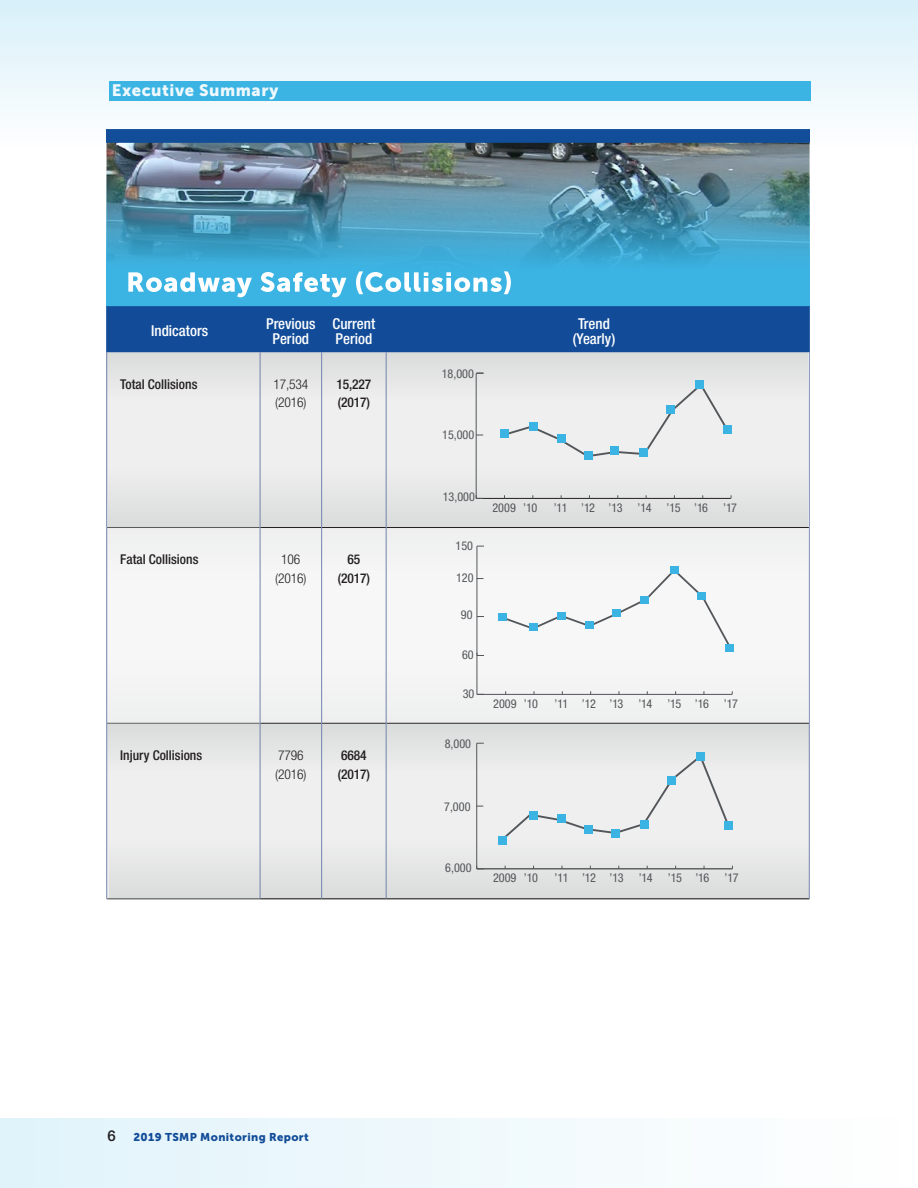
<style>
.page{position:relative;width:918px;height:1188px;background:#fff}
.page>*{position:absolute;margin:0;border:0;box-sizing:border-box;transform-origin:0 0}
.t1{font:16.5px "Museo Sans 900";letter-spacing:.035em;color:#fff}
.t2{font:500 condensed 15px/15px "Helvetica Neue LT Std";color:#fff;text-align:center}
.t3{font:500 condensed 13.5px/18.8px "Helvetica Neue LT Std";color:#231f20}
.t4{font:300 condensed 13.5px/18.8px "Helvetica Neue LT Std";letter-spacing:-.01em;color:#231f20}
.t5{font:condensed 12.15px "Helvetica Neue LT Std";color:#53565a}
.t6{font:condensed 12.15px "Helvetica Neue LT Std";letter-spacing:-.05em;color:#53565a}
.t7{font:11.25px "Museo Sans 900";letter-spacing:.035em;color:#124c98}
.s1{font-family:"Helvetica Neue LT Std";font-weight:500;font-size:15px;color:#231f20}
</style>
<div class="page">
<div style="left:107px;top:724px;width:702px;height:175px;background:#eeefee"></div>
<div style="left:107px;top:724px;width:702px;height:47px;background:#e2e4e3"></div>
<div style="left:109px;top:840px;width:700px;height:59px;background:#e3e5e4"></div>
<img style="left:106px;top:149px;width:704px;height:22px">
<img style="left:106px;top:171px;width:704px;height:135px">
<div style="left:106px;top:528px;width:702px;height:195px;background:#f7f7f7"></div>
<div style="left:106px;top:528px;width:702px;height:52px;background:#f2f2f2"></div>
<div style="left:108px;top:657px;width:700px;height:66px;background:#f2f3f2"></div>
<div style="left:106px;top:352px;width:702px;height:176px;background:#eeefee"></div>
<div style="left:106px;top:352px;width:702px;height:47px;background:#e2e4e3"></div>
<div style="left:108px;top:468px;width:700px;height:60px;background:#e3e5e4"></div>
<div style="left:107px;top:306px;width:702px;height:46px;background:#124c98"></div>
<hr style="left:260px;top:527px;width:61px;height:1px;background:#231f20">
<hr style="left:322px;top:527px;width:64px;height:1px;background:#231f20">
<hr style="left:386px;top:527px;width:423px;height:1px;background:#231f20">
<hr style="left:260px;top:723px;width:61px;height:1px;background:#231f20">
<hr style="left:322px;top:723px;width:64px;height:1px;background:#231f20">
<hr style="left:386px;top:723px;width:423px;height:1px;background:#231f20">
<hr style="left:260px;top:899px;width:62px;height:1px;background:#231f20">
<hr style="left:322px;top:899px;width:64px;height:1px;background:#231f20">
<hr style="left:386px;top:899px;width:424px;height:1px;background:#231f20">
<hr style="left:107px;top:527px;width:153px;height:1px;background:#57585a">
<hr style="left:107px;top:723px;width:153px;height:1px;background:#57585a">
<hr style="left:106px;top:899px;width:154px;height:1px;background:#57585a">
<hr style="left:260px;top:352px;width:1px;height:176px;background:#7283ad">
<hr style="left:321px;top:352px;width:1px;height:176px;background:#7283ad">
<hr style="left:260px;top:528px;width:1px;height:195px;background:#7283ad">
<hr style="left:321px;top:528px;width:1px;height:195px;background:#7283ad">
<hr style="left:260px;top:723px;width:1px;height:176px;background:#7283ad">
<hr style="left:321px;top:723px;width:1px;height:176px;background:#7283ad">
<hr style="left:386px;top:352px;width:1px;height:176px;background:#7283ad">
<hr style="left:386px;top:528px;width:1px;height:195px;background:#7283ad">
<hr style="left:386px;top:723px;width:1px;height:176px;background:#7283ad">
<hr style="left:106px;top:352px;width:1px;height:176px;background:#7283ad">
<hr style="left:106px;top:528px;width:1px;height:195px;background:#7283ad">
<hr style="left:106px;top:723px;width:1px;height:176px;background:#7283ad">
<hr style="left:809px;top:352px;width:1px;height:176px;background:#7283ad">
<hr style="left:809px;top:528px;width:1px;height:195px;background:#7283ad">
<hr style="left:809px;top:723px;width:1px;height:176px;background:#7283ad">
<hr style="left:106px;top:306px;width:1px;height:46px;background:#124c98">
<hr style="left:809px;top:306px;width:1px;height:46px;background:#124c98">
<svg style="left:502px;top:573px;width:228px;height:71px"></svg>
<div style="left:499px;top:614px;width:8px;height:7px;background:#3bb4e4"></div>
<div style="left:529px;top:623px;width:9px;height:8px;background:#3bb4e4"></div>
<div style="left:557px;top:612px;width:8px;height:8px;background:#3bb4e4"></div>
<div style="left:586px;top:621px;width:8px;height:8px;background:#3bb4e4"></div>
<div style="left:612px;top:609px;width:9px;height:7px;background:#3bb4e4"></div>
<div style="left:640px;top:596px;width:9px;height:8px;background:#3bb4e4"></div>
<div style="left:670px;top:567px;width:9px;height:7px;background:#3bb4e4"></div>
<div style="left:697px;top:592px;width:9px;height:7px;background:#3bb4e4"></div>
<div style="left:725px;top:644px;width:9px;height:8px;background:#3bb4e4"></div>
<hr style="left:477px;top:694px;width:255px;height:1px;background:#53565a">
<hr style="left:477px;top:546px;width:1px;height:149px;background:#53565a">
<svg style="left:499px;top:759px;width:232px;height:79px"></svg>
<div style="left:499px;top:836px;width:8px;height:8px;background:#3bb4e4"></div>
<div style="left:529px;top:811px;width:9px;height:8px;background:#3bb4e4"></div>
<div style="left:557px;top:815px;width:8px;height:8px;background:#3bb4e4"></div>
<div style="left:584px;top:825px;width:9px;height:9px;background:#3bb4e4"></div>
<div style="left:611px;top:829px;width:9px;height:8px;background:#3bb4e4"></div>
<div style="left:640px;top:820px;width:9px;height:9px;background:#3bb4e4"></div>
<div style="left:668px;top:776px;width:8px;height:8px;background:#3bb4e4"></div>
<div style="left:696px;top:752px;width:9px;height:9px;background:#3bb4e4"></div>
<div style="left:725px;top:821px;width:8px;height:9px;background:#3bb4e4"></div>
<hr style="left:477px;top:868px;width:255px;height:1px;background:#231f20">
<hr style="left:476px;top:743px;width:1px;height:126px;background:#53565a">
<hr style="left:476px;top:498px;width:255px;height:1px;background:#231f20">
<hr style="left:476px;top:373px;width:1px;height:125px;background:#53565a">
<svg style="left:476px;top:495px;width:7px;height:4px"></svg>
<svg style="left:501px;top:388px;width:231px;height:69px"></svg>
<div style="left:500px;top:429px;width:9px;height:9px;background:#3bb4e4"></div>
<div style="left:529px;top:422px;width:9px;height:9px;background:#3bb4e4"></div>
<div style="left:557px;top:434px;width:8px;height:8px;background:#3bb4e4"></div>
<div style="left:584px;top:452px;width:9px;height:8px;background:#3bb4e4"></div>
<div style="left:610px;top:447px;width:9px;height:8px;background:#3bb4e4"></div>
<div style="left:639px;top:449px;width:9px;height:8px;background:#3bb4e4"></div>
<div style="left:666px;top:406px;width:9px;height:8px;background:#3bb4e4"></div>
<div style="left:695px;top:380px;width:9px;height:9px;background:#3bb4e4"></div>
<div style="left:723px;top:426px;width:9px;height:8px;background:#3bb4e4"></div>
<div style="left:0;top:1118px;width:918px;height:70px;background:linear-gradient(to right,#e1f3fa,#fffffe)"></div>
<svg style="left:0;top:0;width:918px;height:149px"></svg>
<svg style="left:128px;top:271px;width:383px;height:26px"></svg>
<p class="t1" style="left:112px;top:80px;width:168px">Executive Summary</p>
<p class="t2" style="left:151px;top:323px;width:58px">Indicators</p>
<p class="t2" style="left:266px;top:316px;width:51px">Previous<br>Period</p>
<p class="t2" style="left:333px;top:316px;width:44px;text-align:left">Current<br>Period</p>
<p class="t2" style="left:573px;top:316px;width:44px">Trend (Yearly)</p>
<p class="t3" style="left:120px;top:374px;width:79px">Total Collisions</p>
<p class="t4" style="left:273px;top:374px;width:36px">17,534 (2016)</p>
<p class="t3" style="left:336px;top:374px;width:36px">15,227 (2017)</p>
<p class="t5" style="left:442px;top:366px;width:34px">18,000</p>
<p class="t3" style="left:120px;top:550px;width:80px">Fatal Collisions</p>
<p class="t4" style="left:275px;top:550px;width:33px;text-align:center">106 (2016)</p>
<p class="t3" style="left:338px;top:550px;width:34px;text-align:center">65 (2017)</p>
<p class="t3" style="left:120px;top:746px;width:83px">Injury Collisions</p>
<p class="t4" style="left:275px;top:746px;width:33px">7796 (2016)</p>
<p class="t3" style="left:338px;top:746px;width:34px">6684 (2017)</p>
<p class="t5" style="left:442px;top:428px;width:34px">15,000</p>
<p class="t5" style="left:443px;top:489px;width:34px">13,000</p>
<p class="t5" style="left:456px;top:539px;width:19px">150</p>
<p class="t5" style="left:456px;top:571px;width:19px">120</p>
<p class="t5" style="left:461px;top:608px;width:13px">90</p>
<p class="t5" style="left:462px;top:648px;width:13px">60</p>
<p class="t5" style="left:463px;top:686px;width:13px">30</p>
<p class="t5" style="left:445px;top:736px;width:28px">8,000</p>
<p class="t5" style="left:492px;top:500px;width:46px">2009 ’10</p>
<p class="t6" style="left:554px;top:500px;width:185px">’11 ’12 ’13 ’14 ’15 ’16 ’17</p>
<p class="t5" style="left:493px;top:697px;width:46px">2009 ’10</p>
<p class="t6" style="left:554px;top:697px;width:185px">’11 ’12 ’13 ’14 ’15 ’16 ’17</p>
<p class="t5" style="left:444px;top:800px;width:28px">7,000</p>
<p class="t5" style="left:445px;top:861px;width:28px">6,000</p>
<p class="t5" style="left:493px;top:871px;width:46px">2009 ’10</p>
<p class="t6" style="left:554px;top:871px;width:186px">’11 ’12 ’13 ’14 ’15 ’16 ’17</p>
<p class="t7" style="left:107px;top:1131px;width:203px"><span class="s1">6</span> 2019 TSMP Monitoring Report</p>
</div>
